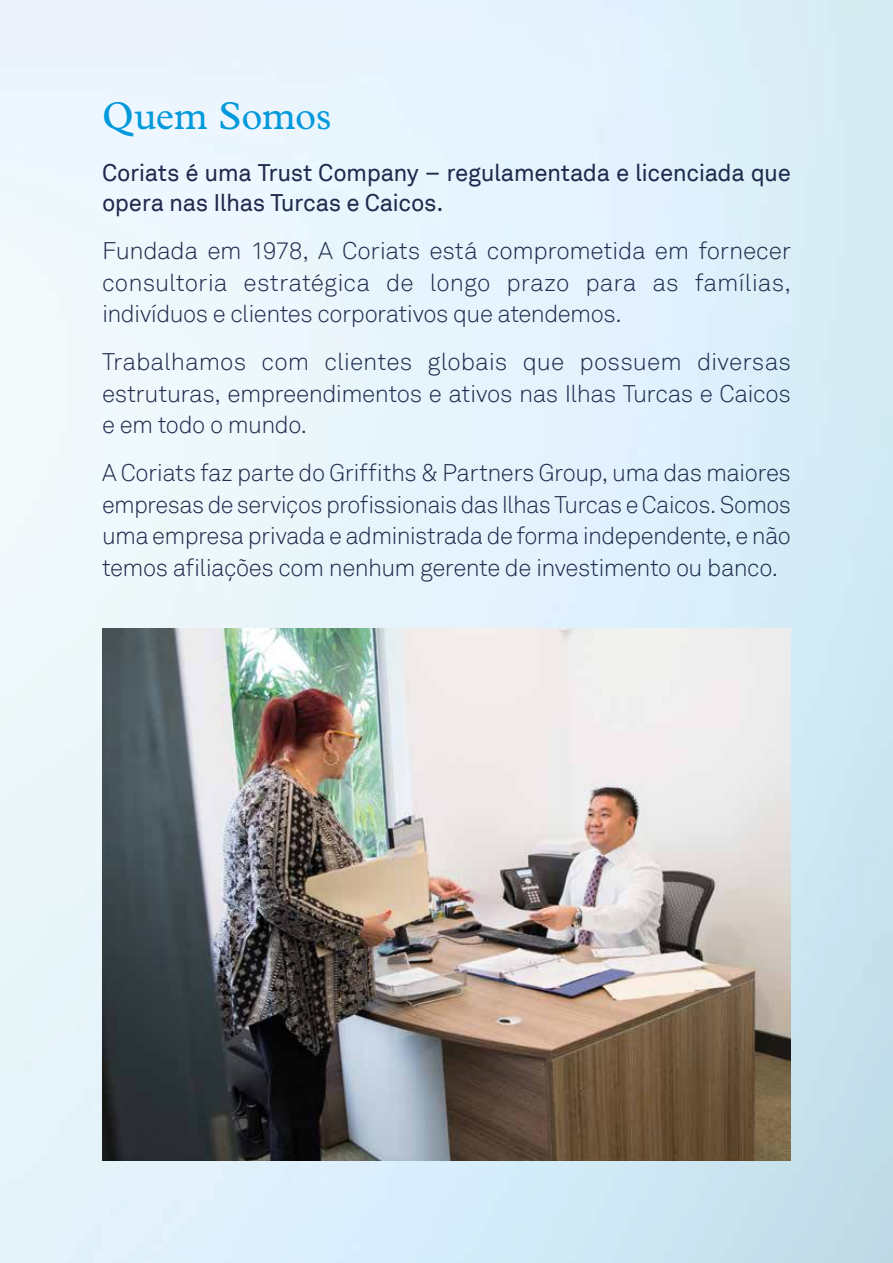
<style>
.page{position:relative;width:893px;height:1263px;background:#fff}
.page>*{position:absolute;margin:0;border:0;box-sizing:border-box;transform-origin:0 0}
.t1{font:39px "Plantin";letter-spacing:-.005em;color:#0099db}
.t2{font:300 24px/31.5px "Akkurat";letter-spacing:-.02em;color:#1f2a4d;text-align:justify}
.t3{font:24px/30px "Akkurat";letter-spacing:-.02em;color:#1f2a4d}
</style>
<div class="page">
<img style="left:0;top:0;width:893px;height:1263px">
<img style="left:102px;top:629px;width:689px;height:532px">
<h1 class="t1" style="left:102px;top:94px;width:231px">Quem Somos</h1>
<p class="t3" style="left:102px;top:158px;width:690px">Coriats é uma Trust Company – regulamentada e licenciada que opera nas Ilhas Turcas e Caicos.</p>
<p class="t2" style="left:102px;top:236px;width:690px">Fundada em 1978, A Coriats está comprometida em fornecer consultoria estratégica de longo prazo para as famílias, indivíduos e clientes corporativos que atendemos.</p>
<p class="t2" style="left:102px;top:347px;width:690px">Trabalhamos com clientes globais que possuem diversas estruturas, empreendimentos e ativos nas Ilhas Turcas e Caicos e em todo o mundo.</p>
<p class="t2" style="left:102px;top:458px;width:690px">A Coriats faz parte do Griffiths &amp; Partners Group, uma das maiores empresas de serviços profissionais das Ilhas Turcas e Caicos. Somos uma empresa privada e administrada de forma independente, e não temos afiliações com nenhum gerente de investimento ou banco.</p>
</div>
